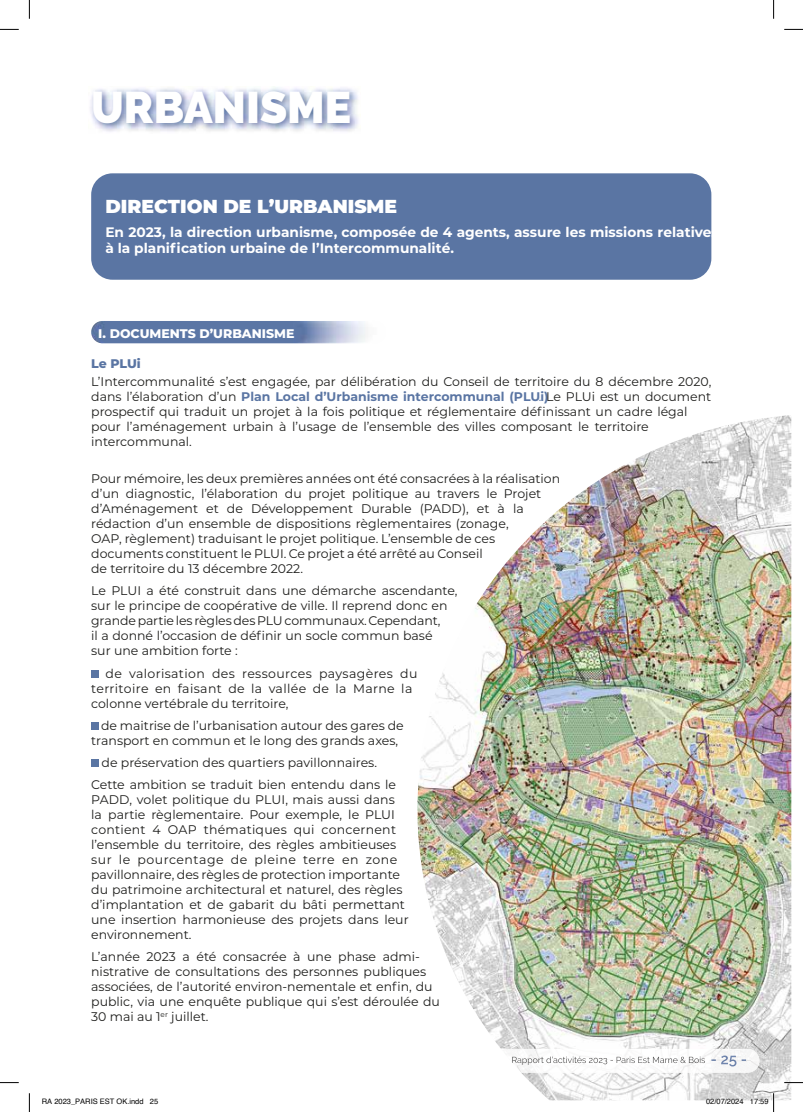
<style>
.page{position:relative;width:803px;height:1112px;background:#fff}
.page>*{position:absolute;margin:0;border:0;box-sizing:border-box;transform-origin:0 0}
.t1{font:900 44.12px "Raleway";color:#fff}
.t2{font:900 18.75px "Montserrat";color:#fff}
.t3{font:700 13.75px/16.2px "Montserrat";color:#fff}
.t4{font:12.5px/15px "Montserrat";color:#1d1d1b}
.t5{font:12.5px/15px "Montserrat";letter-spacing:.03em;color:#1d1d1b}
.t6{font:800 12.5px "Montserrat";color:#fff}
.t7{font:800 12.5px "Montserrat";letter-spacing:-.005em;color:#5a75a3}
.t8{font:7.5px "Helvetica";color:#000}
.s1{font-weight:700;color:#5a75a3}
.s2{color:#5a75a3}
</style>
<div class="page">
<img style="left:417px;top:415px;width:374px;height:684px">
<img style="left:521px;top:1048px;width:238px;height:24px">
<svg style="left:417px;top:1048px;width:104px;height:24px"></svg>
<img style="left:512px;top:1056px;width:193px;height:8px">
<img style="left:546px;top:1056px;width:154px;height:6px">
<img style="left:711px;top:1055px;width:35px;height:11px">
<div style="left:91px;top:173px;width:620px;height:107px;background:#5a75a3;border-radius:21px"></div>
<img style="left:90px;top:87px;width:268px;height:45px">
<img style="left:91px;top:321px;width:295px;height:22px;border-radius:11px">
<div style="left:91px;top:670px;width:7px;height:7px;background:#5a75a3"></div>
<div style="left:91px;top:722px;width:7px;height:7px;background:#5a75a3"></div>
<div style="left:91px;top:759px;width:7px;height:7px;background:#5a75a3"></div>
<svg style="left:0;top:29px;width:19px;height:1px"></svg>
<svg style="left:784px;top:29px;width:19px;height:1px"></svg>
<svg style="left:0;top:1082px;width:19px;height:1px"></svg>
<svg style="left:784px;top:1081px;width:19px;height:2px"></svg>
<svg style="left:29px;top:0;width:1px;height:19px"></svg>
<svg style="left:29px;top:1093px;width:1px;height:18px"></svg>
<svg style="left:773px;top:0;width:1px;height:19px"></svg>
<svg style="left:706px;top:1098px;width:38px;height:3px"></svg>
<svg style="left:750px;top:1092px;width:24px;height:19px"></svg>
<h1 class="t1" style="left:91px;top:81px;width:262px">URBANISME</h1>
<h2 class="t2" style="left:105px;top:192px;width:293px">DIRECTION DE L’URBANISME</h2>
<p class="t3" style="left:105px;top:223px;width:615px">En 2023, la direction urbanisme, composée de 4 agents, assure les missions relatives à la planification urbaine de l’Intercommunalité.</p>
<p class="t6" style="left:98px;top:324px;width:198px">I. DOCUMENTS D’URBANISME</p>
<p class="t7" style="left:91px;top:354px;width:51px">Le PLUi</p>
<p class="t4" style="left:91px;top:373px;width:622px">L’Intercommunalité s’est engagée, par délibération du Conseil de territoire du 8 décembre 2020, dans l’élaboration d’un <span class="s1">Plan Local d’Urbanisme intercommunal (PLUi)</span><span class="s2">.</span> Le PLUi est un document prospectif qui traduit un projet à la fois politique et réglementaire définissant un cadre légal pour l’aménagement urbain à l’usage de l’ensemble des villes composant le territoire intercommunal.</p>
<p class="t4" style="left:91px;top:471px;width:470px">Pour mémoire, les deux premières années ont été consacrées à la réalisation d’un diagnostic, l’élaboration du projet politique au travers le Projet d’Aménagement et de Développement Durable (PADD), et à la rédaction d’un ensemble de dispositions règlementaires (zonage,<br>OAP, règlement) traduisant le projet politique. L’ensemble de ces documents constituent le PLUI. Ce projet a été arrêté au Conseil<br>de territoire du 13 décembre 2022.</p>
<p class="t4" style="left:91px;top:583px;width:368px">Le PLUI a été construit dans une démarche ascendante, sur le principe de coopérative de ville. Il reprend donc en grandepartieles règlesdesPLUcommunaux.Cependant,<br>il a donné l’occasion de définir un socle commun basé<br>sur une ambition forte :</p>
<p class="t5" style="left:91px;top:665px;width:328px;text-indent:14px">de valorisation des ressources paysagères du territoire en faisant de la vallée de la Marne la colonne vertébrale du territoire,</p>
<p class="t4" style="left:91px;top:717px;width:314px;text-indent:10px">de maitrise de l’urbanisation autour des gares de transport en commun et le long des grands axes,</p>
<p class="t4" style="left:91px;top:750px;width:306px;line-height:22.1px;text-indent:10px">de préservation des quartiers pavillonnaires.<br>Cette ambition se traduit bien entendu dans le</p>
<p class="t4" style="left:91px;top:791px;width:319px">PADD, volet politique du PLUI, mais aussi dans la partie règlementaire. Pour exemple, le PLUI contient 4 OAP thématiques qui concernent l’ensemble du territoire, des règles ambitieuses sur le pourcentage de pleine terre en zone pavillonnaire, des règles de protection importante du patrimoine architectural et naturel, des règles d’implantation et de gabarit du bâti permettant une insertion harmonieuse des projets dans leur environnement.</p>
<p class="t4" style="left:91px;top:948px;width:350px">L’année 2023 a été consacrée à une phase admi&shy;nistrative de consultations des personnes publiques associées, de l’autorité environ-nementale et enfin, du public, via une enquête publique qui s’est déroulée du 30 mai au 1<sup>er</sup> juillet.</p>
<p class="t8" style="left:42px;top:1095px;width:118px">RA 2023_PARIS EST OK.indd 25</p>
<p class="t8" style="left:706px;top:1095px;width:64px">02/07/2024 17:59</p>
</div>
